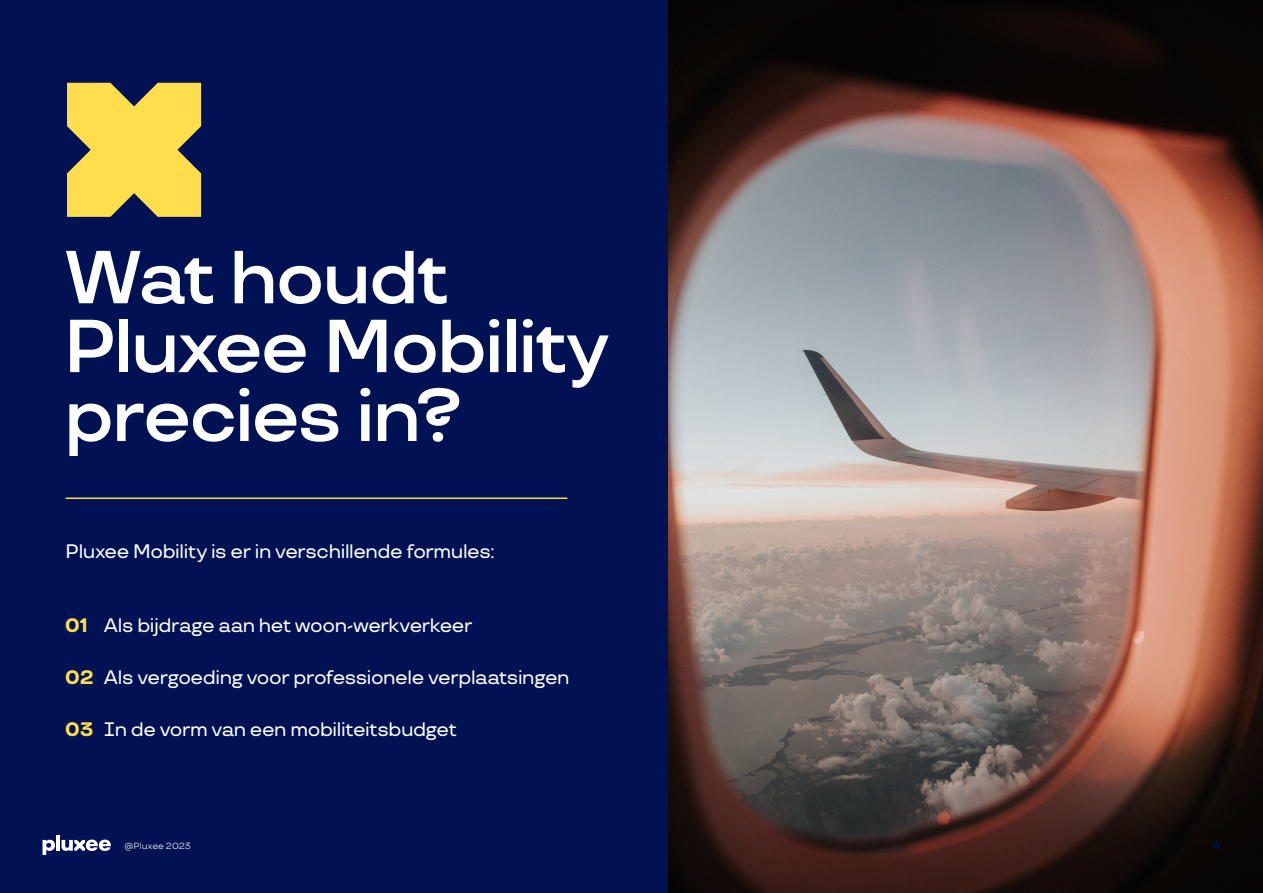
<style>
.page{position:relative;width:1263px;height:893px;background:#001253}
.page>*{position:absolute;margin:0;border:0;box-sizing:border-box;transform-origin:0 0}
.t1{font:600 74.85px/68.8px "TT Travels";letter-spacing:-.04em;color:#fff}
.t2{font:500 19.5px "TT Travels";letter-spacing:-.02em;color:#fff}
.t3{font:600 10.5px "TT Travels";color:#001253}
.t4{font:9px "TT Travels";color:#fff}
.s1{font-weight:700;color:#ffde4e}
</style>
<div class="page">
<img style="left:668px;top:0;width:595px;height:893px">
<svg style="left:67px;top:83px;width:134px;height:134px;background:#dfc44e"></svg>
<hr style="left:66px;top:497px;width:501px;height:2px;background:#ffde4e">
<svg style="left:43px;top:840px;width:12px;height:15px"></svg>
<hr style="left:56px;top:836px;width:4px;height:15px;background:#fff">
<svg style="left:62px;top:840px;width:49px;height:11px"></svg>
<p class="t1" style="left:64px;top:244px;width:547px">Wat houdt<br>Pluxee Mobility precies in?</p>
<p class="t2" style="left:66px;top:540px;width:430px">Pluxee Mobility is er in verschillende formules:</p>
<p class="t2" style="left:65px;top:613px;width:409px"><span class="s1">01</span> Als bijdrage aan het woon-werkverkeer</p>
<p class="t2" style="left:65px;top:665px;width:506px"><span class="s1">02</span> Als vergoeding voor professionele verplaatsingen</p>
<p class="t2" style="left:65px;top:717px;width:393px"><span class="s1">03</span> In de vorm van een mobiliteitsbudget</p>
<p class="t4" style="left:125px;top:840px;width:68px">@Pluxee 2023</p>
<p class="t3" style="left:1213px;top:838px;width:9px">4</p>
</div>
